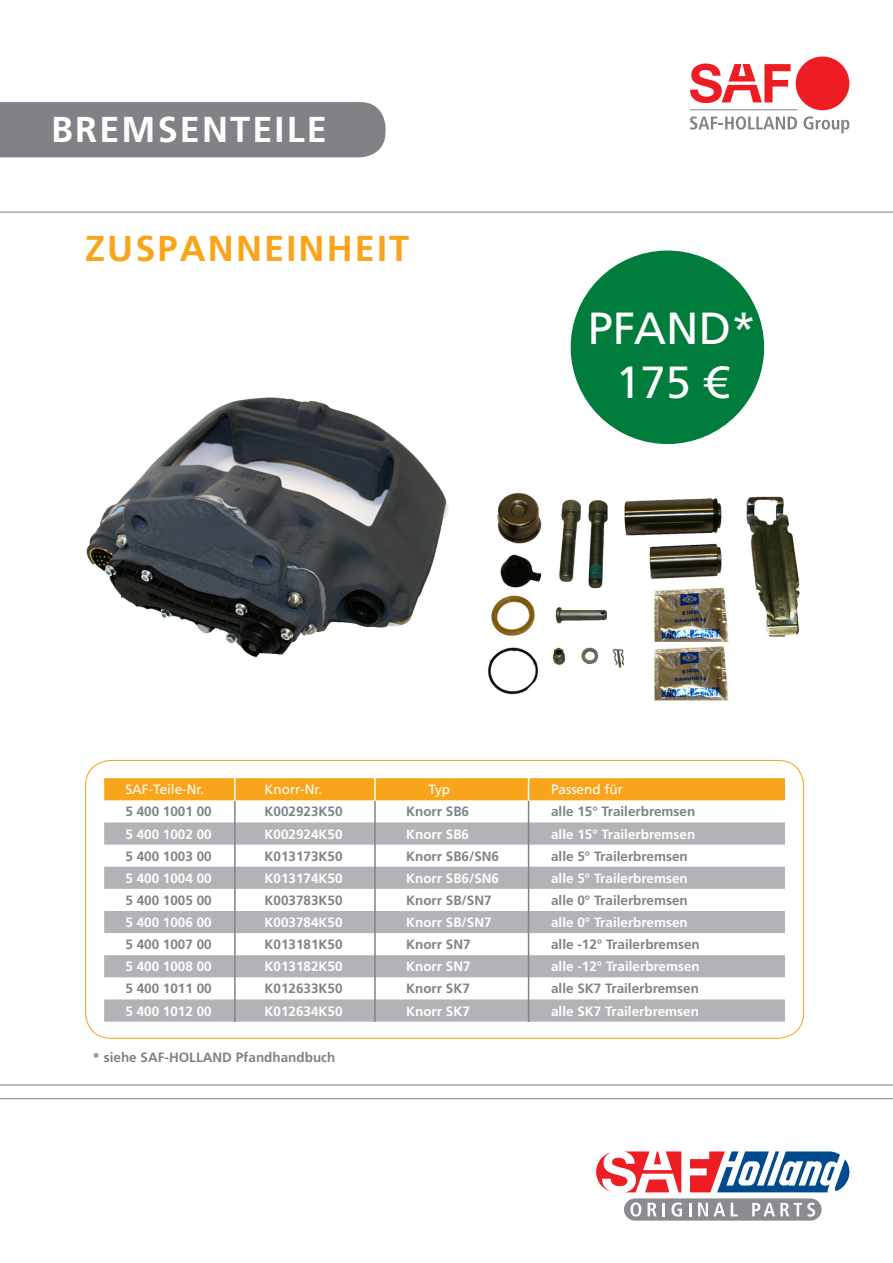
<style>
.page{position:relative;width:893px;height:1263px;background:#fff}
.page>*{position:absolute;margin:0;border:0;box-sizing:border-box;transform-origin:0 0}
.t1{font:45px "Frutiger LT Std";color:#fff}
.t2{font:700 36px "Frutiger LT Std";letter-spacing:.06em;color:#f9a51b}
.t3{font:700 36px "Frutiger LT Std";letter-spacing:.06em;color:#fff}
.t4{font:700 13.5px "Frutiger";color:#808285}
.t5{font:700 13.5px "Frutiger";color:#fff}
.t6{font:13.5px "Frutiger LT Std";color:#fff}
</style>
<div class="page">
<hr style="left:690px;top:109px;width:107px;height:1px;background:#808285">
<svg style="left:690px;top:116px;width:107px;height:14px"></svg>
<svg style="left:804px;top:116px;width:45px;height:17px"></svg>
<div style="left:796px;top:57px;width:53px;height:53px;background:#ee1d23;border-radius:50%"></div>
<svg style="left:690px;top:64px;width:100px;height:39px"></svg>
<div style="left:624px;top:1198px;width:198px;height:22px;background:#8a8c8f;border-radius:11px"></div>
<svg style="left:596px;top:1151px;width:253px;height:42px"></svg>
<svg style="left:630px;top:1202px;width:11px;height:14px"></svg>
<svg style="left:648px;top:1203px;width:9px;height:13px"></svg>
<svg style="left:663px;top:1203px;width:2px;height:13px"></svg>
<svg style="left:671px;top:1202px;width:11px;height:14px"></svg>
<svg style="left:689px;top:1203px;width:2px;height:13px"></svg>
<svg style="left:698px;top:1203px;width:27px;height:13px"></svg>
<svg style="left:731px;top:1203px;width:7px;height:13px"></svg>
<svg style="left:752px;top:1203px;width:63px;height:13px"></svg>
<hr style="left:0;top:212px;width:893px;height:1px;background:#808285">
<div style="left:0;top:102px;width:386px;height:55px;background:#808285"></div>
<hr style="left:0;top:1098px;width:893px;height:1px;background:#808285">
<hr style="left:0;top:1084px;width:893px;height:1px;background:#808285">
<img style="left:86px;top:394px;width:363px;height:264px">
<svg style="left:104px;top:822px;width:681px;height:199px;fill:#b2b3b7"></svg>
<hr style="left:234px;top:801px;width:2px;height:221px;background:#808285">
<hr style="left:374px;top:801px;width:2px;height:221px;background:#808285">
<svg style="left:104px;top:778px;width:681px;height:23px;background:#f9a824"></svg>
<hr style="left:528px;top:801px;width:1px;height:221px;background:#808285">
<div style="left:445px;top:578px;width:70px;height:100px;background:#fff"></div>
<svg style="left:570px;top:250px;width:195px;height:195px"></svg>
<img style="left:464px;top:492px;width:336px;height:209px">
<p class="t3" style="left:51px;top:108px;width:277px">BREMSENTEILE</p>
<p class="t2" style="left:85px;top:227px;width:326px">ZUSPANNEINHEIT</p>
<p class="t1" style="left:588px;top:302px;width:170px">PFAND*</p>
<p class="t1" style="left:616px;top:356px;width:114px">175 €</p>
<p class="t6" style="left:125px;top:782px;width:80px">SAF-Teile-Nr.</p>
<p class="t6" style="left:264px;top:782px;width:59px">Knorr-Nr.</p>
<p class="t6" style="left:429px;top:782px;width:23px">Typ</p>
<p class="t6" style="left:551px;top:782px;width:74px">Passend für</p>
<p class="t4" style="left:125px;top:804px;width:88px">5 400 1001 00</p>
<p class="t4" style="left:264px;top:804px;width:80px">K002923K50</p>
<p class="t4" style="left:406px;top:804px;width:65px">Knorr SB6</p>
<p class="t4" style="left:551px;top:804px;width:146px">alle 15° Trailerbremsen</p>
<p class="t5" style="left:125px;top:826px;width:88px">5 400 1002 00</p>
<p class="t5" style="left:264px;top:826px;width:80px">K002924K50</p>
<p class="t5" style="left:406px;top:826px;width:65px">Knorr SB6</p>
<p class="t5" style="left:551px;top:826px;width:146px">alle 15° Trailerbremsen</p>
<p class="t4" style="left:125px;top:848px;width:88px">5 400 1003 00</p>
<p class="t4" style="left:264px;top:848px;width:80px">K013173K50</p>
<p class="t4" style="left:406px;top:848px;width:95px">Knorr SB6/SN6</p>
<p class="t4" style="left:551px;top:848px;width:138px">alle 5° Trailerbremsen</p>
<p class="t5" style="left:125px;top:870px;width:88px">5 400 1004 00</p>
<p class="t5" style="left:264px;top:870px;width:80px">K013174K50</p>
<p class="t5" style="left:406px;top:870px;width:95px">Knorr SB6/SN6</p>
<p class="t5" style="left:551px;top:870px;width:138px">alle 5° Trailerbremsen</p>
<p class="t4" style="left:125px;top:892px;width:88px">5 400 1005 00</p>
<p class="t4" style="left:264px;top:892px;width:80px">K003783K50</p>
<p class="t4" style="left:406px;top:892px;width:87px">Knorr SB/SN7</p>
<p class="t4" style="left:551px;top:892px;width:138px">alle 0° Trailerbremsen</p>
<p class="t5" style="left:125px;top:914px;width:88px">5 400 1006 00</p>
<p class="t5" style="left:264px;top:914px;width:80px">K003784K50</p>
<p class="t5" style="left:406px;top:914px;width:87px">Knorr SB/SN7</p>
<p class="t5" style="left:551px;top:914px;width:138px">alle 0° Trailerbremsen</p>
<p class="t4" style="left:125px;top:936px;width:88px">5 400 1007 00</p>
<p class="t4" style="left:264px;top:936px;width:80px">K013181K50</p>
<p class="t4" style="left:406px;top:936px;width:66px">Knorr SN7</p>
<p class="t4" style="left:551px;top:936px;width:150px">alle -12° Trailerbremsen</p>
<p class="t5" style="left:125px;top:959px;width:88px">5 400 1008 00</p>
<p class="t5" style="left:264px;top:959px;width:80px">K013182K50</p>
<p class="t5" style="left:406px;top:959px;width:66px">Knorr SN7</p>
<p class="t5" style="left:551px;top:959px;width:150px">alle -12° Trailerbremsen</p>
<p class="t4" style="left:125px;top:981px;width:88px">5 400 1011 00</p>
<p class="t4" style="left:264px;top:981px;width:80px">K012633K50</p>
<p class="t4" style="left:406px;top:981px;width:65px">Knorr SK7</p>
<p class="t4" style="left:551px;top:981px;width:149px">alle SK7 Trailerbremsen</p>
<p class="t5" style="left:125px;top:1003px;width:88px">5 400 1012 00</p>
<p class="t5" style="left:264px;top:1003px;width:80px">K012634K50</p>
<p class="t5" style="left:406px;top:1003px;width:65px">Knorr SK7</p>
<p class="t5" style="left:551px;top:1003px;width:149px">alle SK7 Trailerbremsen</p>
<p class="t4" style="left:92px;top:1049px;width:245px">* siehe SAF-HOLLAND Pfandhandbuch</p>
</div>
